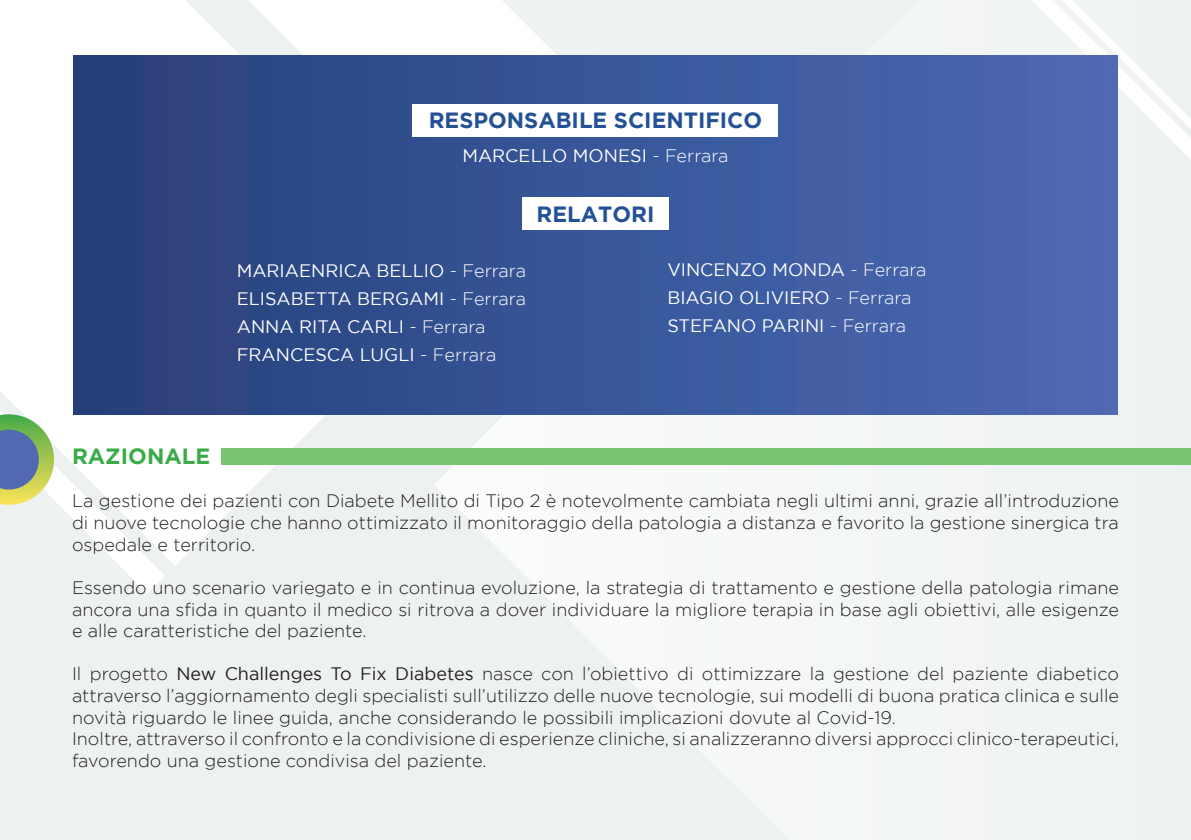
<style>
.page{position:relative;width:1191px;height:840px;background:#fff}
.page>*{position:absolute;margin:0;border:0;box-sizing:border-box;transform-origin:0 0}
.t1{font:700 22px "Gotham";color:#245195}
.t2{font:700 22px "Gotham";color:#3bab49}
.t3{font:300 18px/21.6px "Gotham";color:#231f20;text-align:justify}
.t4{font:18px "Gotham";color:#fff}
.s1{font-weight:300}
.s2{font-weight:400}
</style>
<div class="page">
<svg style="left:0;top:391px;width:434px;height:448px;background:#eff2f3"></svg>
<div style="left:434px;top:0;width:757px;height:839px;background:#f1f4f4"></div>
<div style="left:73px;top:55px;width:1045px;height:359px;background:linear-gradient(to right,#253f79,#4d6ab4)"></div>
<div style="left:412px;top:103px;width:366px;height:33px;background:#fff"></div>
<div style="left:522px;top:197px;width:147px;height:33px;background:#fff"></div>
<div style="left:221px;top:448px;width:970px;height:16px;background:#79c46e"></div>
<svg style="left:0;top:414px;width:54px;height:90px;background:#91aa94"></svg>
<p class="t1" style="left:429px;top:108px;width:335px">RESPONSABILE SCIENTIFICO</p>
<p class="t4" style="left:462px;top:146px;width:267px">MARCELLO MONESI <span class="s1">- Ferrara</span></p>
<p class="t1" style="left:536px;top:202px;width:119px">RELATORI</p>
<p class="t4" style="left:237px;top:260px;width:291px">MARIAENRICA BELLIO <span class="s1">- Ferrara</span></p>
<p class="t4" style="left:237px;top:288px;width:291px">ELISABETTA BERGAMI <span class="s1">- Ferrara</span></p>
<p class="t4" style="left:237px;top:316px;width:250px">ANNA RITA CARLI <span class="s1">- Ferrara</span></p>
<p class="t4" style="left:237px;top:344px;width:261px">FRANCESCA LUGLI <span class="s1">- Ferrara</span></p>
<p class="t4" style="left:667px;top:260px;width:261px">VINCENZO MONDA <span class="s1">- Ferrara</span></p>
<p class="t4" style="left:667px;top:288px;width:246px">BIAGIO OLIVIERO <span class="s1">- Ferrara</span></p>
<p class="t4" style="left:667px;top:316px;width:240px">STEFANO PARINI <span class="s1">- Ferrara</span></p>
<p class="t2" style="left:72px;top:443px;width:140px">RAZIONALE</p>
<p class="t3" style="left:72px;top:489px;width:1048px">La gestione dei pazienti con Diabete Mellito di Tipo 2 è notevolmente cambiata negli ultimi anni, grazie all’introduzione di nuove tecnologie che hanno ottimizzato il monitoraggio della patologia a distanza e favorito la gestione sinergica tra ospedale e territorio.</p>
<p class="t3" style="left:72px;top:576px;width:1048px">Essendo uno scenario variegato e in continua evoluzione, la strategia di trattamento e gestione della patologia rimane ancora una sfida in quanto il medico si ritrova a dover individuare la migliore terapia in base agli obiettivi, alle esigenze e alle caratteristiche del paziente.</p>
<p class="t3" style="left:72px;top:662px;width:1048px">Il progetto <span class="s2">New Challenges To Fix Diabetes</span> nasce con l’obiettivo di ottimizzare la gestione del paziente diabetico attraverso l’aggiornamento degli specialisti sull’utilizzo delle nuove tecnologie, sui modelli di buona pratica clinica e sulle novità riguardo le linee guida, anche considerando le possibili implicazioni dovute al Covid-19.</p>
<p class="t3" style="left:72px;top:727px;width:1048px">Inoltre, attraverso il confronto e la condivisione di esperienze cliniche, si analizzeranno diversi approcci clinico-terapeutici, favorendo una gestione condivisa del paziente.</p>
</div>
